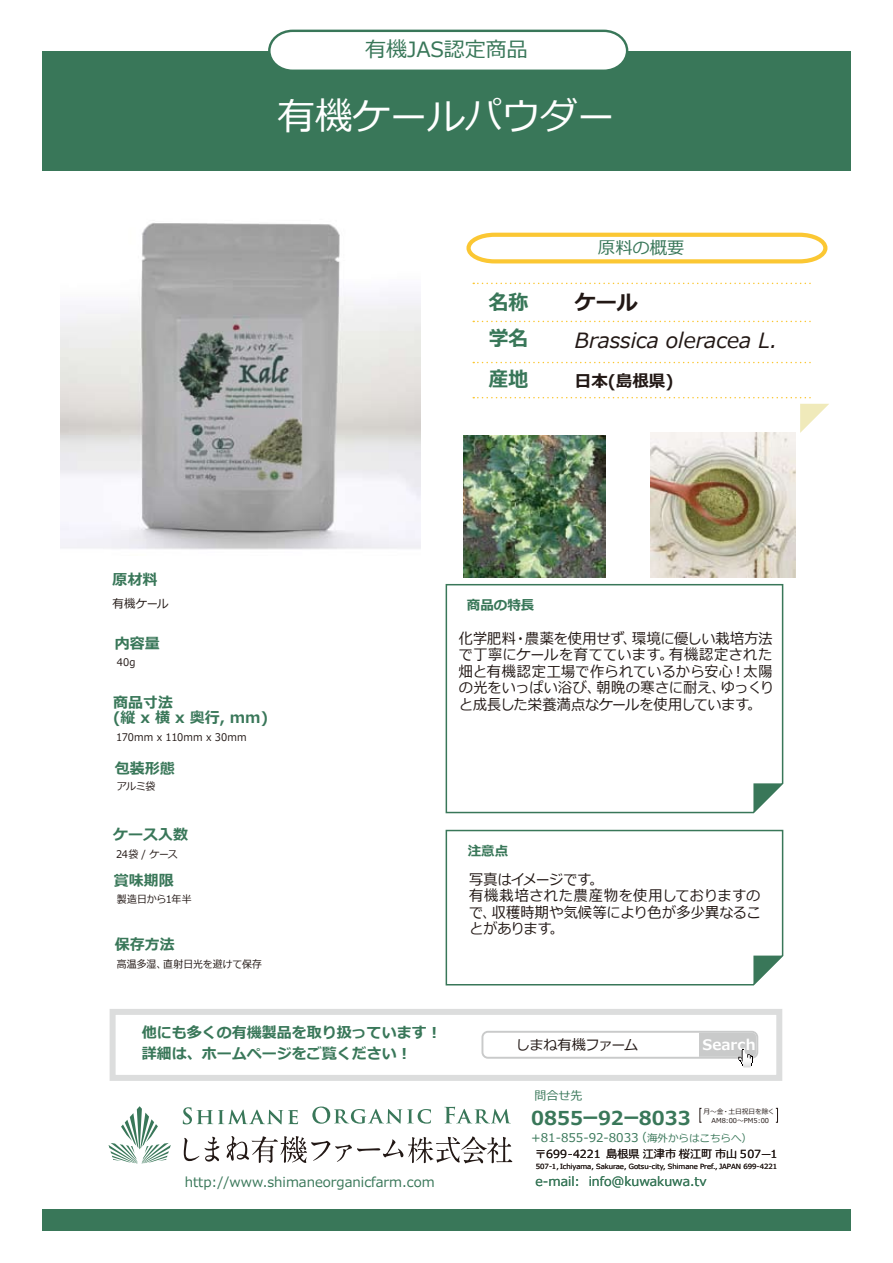
<style>
.page{position:relative;width:893px;height:1263px;background:#fff}
.page>*{position:absolute;margin:0;border:0;box-sizing:border-box;transform-origin:0 0}
.t1{font:37.5px "Meiryo";color:#fff}
.t2{font:italic 21px "Meiryo";color:#221815}
.t3{font:21px "Meiryo";color:#397759}
.t4{font:700 21px/35.7px "Meiryo";color:#397759;scale:.95 1}
.t5{font:700 21px "Meiryo";color:#221815}
.t6{font:700 19.2px "Meiryo";color:#397759}
.t7{font:17.25px "Meiryo";color:#397759}
.t8{font:700 16.5px "Meiryo";color:#221815}
.t9{font:15px/16.5px "Meiryo";letter-spacing:.005em;color:#221815;text-align:justify;scale:.94 1}
.t10{font:700 15px/20.9px "Meiryo";color:#397759}
.t11{font:700 14.55px "Meiryo";letter-spacing:.01em;color:#fff}
.t12{font:14.1px "Meiryo";letter-spacing:-.045em;color:#221815}
.t13{font:13.5px "Meiryo";color:#397759}
.t14{font:700 13.5px "Meiryo";color:#397759}
.t15{font:12.75px "Meiryo";color:#397759}
.t16{font:12px "Meiryo";color:#397759}
.t17{font:12px "Meiryo";letter-spacing:-.01em;color:#221815;scale:.94 1}
.t18{font:11.1px "Meiryo";color:#221815}
.t19{font:10.5px "Meiryo";letter-spacing:-.005em;color:#221815;scale:.94 1}
.t20{font:7.05px "Meiryo";color:#221815}
.t21{font:6.75px/9px "Meiryo";color:#221815;text-align:center}
.s1{font-size:10.5px}
</style>
<div class="page">
<svg style="left:800px;top:404px;width:29px;height:29px"></svg>
<svg style="left:445px;top:583px;width:339px;height:231px"></svg>
<svg style="left:753px;top:783px;width:29px;height:29px"></svg>
<svg style="left:445px;top:829px;width:339px;height:157px"></svg>
<svg style="left:753px;top:955px;width:29px;height:30px"></svg>
<div style="left:43px;top:51px;width:807px;height:119px;background:#397759"></div>
<div style="left:43px;top:1209px;width:807px;height:22px;background:#397759"></div>
<svg style="left:268px;top:29px;width:361px;height:41px"></svg>
<svg style="left:466px;top:232px;width:362px;height:32px"></svg>
<div style="left:110px;top:1009px;width:672px;height:72px;border:6px solid #dcdddd"></div>
<svg style="left:481px;top:1031px;width:277px;height:36px"></svg>
<svg style="left:700px;top:1108px;width:2px;height:14px"></svg>
<div style="left:775px;top:1108px;width:3px;height:14px;border:1px solid #221815"></div>
<svg style="left:473px;top:321px;width:338px;height:1px"></svg>
<svg style="left:473px;top:283px;width:338px;height:1px"></svg>
<svg style="left:473px;top:362px;width:338px;height:1px"></svg>
<svg style="left:473px;top:397px;width:338px;height:1px"></svg>
<svg style="left:108px;top:1106px;width:63px;height:57px"></svg>
<svg style="left:183px;top:1107px;width:115px;height:17px"></svg>
<svg style="left:312px;top:1106px;width:119px;height:18px"></svg>
<svg style="left:444px;top:1107px;width:66px;height:16px"></svg>
<svg style="left:184px;top:1137px;width:35px;height:24px"></svg>
<svg style="left:227px;top:1136px;width:285px;height:27px"></svg>
<img style="left:60px;top:223px;width:360px;height:327px">
<img style="left:463px;top:435px;width:143px;height:143px">
<img style="left:651px;top:433px;width:144px;height:144px">
<h2 class="t3" style="left:365px;top:35px;width:164px">有機JAS認定商品</h2>
<h1 class="t1" style="left:277px;top:90px;width:339px">有機ケールパウダー</h1>
<h2 class="t4" style="left:489px;top:286px;width:43px">名称学名</h2>
<h2 class="t4" style="left:489px;top:363px;width:43px">産地</h2>
<p class="t7" style="left:598px;top:236px;width:88px">原料の概要</p>
<h2 class="t5" style="left:575px;top:288px;width:64px">ケール</h2>
<h2 class="t2" style="left:575px;top:326px;width:204px">Brassica oleracea L.</h2>
<p class="t8" style="left:575px;top:369px;width:100px">日本(島根県)</p>
<p class="t10" style="left:112px;top:570px;width:46px">原材料</p>
<p class="t17" style="left:112px;top:595px;width:61px">有機ケール</p>
<p class="t10" style="left:115px;top:634px;width:46px">内容量</p>
<p class="t19" style="left:117px;top:655px;width:21px">40g</p>
<p class="t10" style="left:113px;top:696px;width:156px;line-height:15px">商品寸法<br>(縦 x 横 x 奥行, mm)</p>
<p class="t19" style="left:116px;top:729px;width:140px">170mm x 110mm x 30mm</p>
<p class="t10" style="left:115px;top:759px;width:61px">包装形態</p>
<p class="t19" style="left:117px;top:779px;width:43px">アルミ袋</p>
<p class="t10" style="left:113px;top:825px;width:76px">ケース入数</p>
<p class="t19" style="left:116px;top:846px;width:67px">24袋 / ケース</p>
<p class="t10" style="left:114px;top:870px;width:61px">賞味期限</p>
<p class="t19" style="left:117px;top:892px;width:81px">製造日から1年半</p>
<p class="t10" style="left:115px;top:934px;width:61px">保存方法</p>
<p class="t19" style="left:117px;top:957px;width:156px">高温多湿、直射日光を避けて保存</p>
<p class="t10" style="left:142px;top:1023px;width:301px">他にも多くの有機製品を取り扱っています︕詳細は、ホームページをご覧ください︕</p>
<p class="t13" style="left:185px;top:1172px;width:251px">http://www.shimaneorganicfarm.com</p>
<p class="t14" style="left:467px;top:596px;width:69px">商品の特長</p>
<p class="t9" style="left:459px;top:631px;width:337px">化学肥料・農薬を使用せず、環境に優しい栽培方法で丁寧にケールを育てています。有機認定された畑と有機認定工場で作られているから安心︕太陽の光をいっぱい浴び、朝晩の寒さに耐え、ゆっくりと成長した栄養満点なケールを使用しています。</p>
<p class="t14" style="left:468px;top:841px;width:42px">注意点</p>
<p class="t9" style="left:469px;top:872px;width:311px;text-align:left">写真はイメージです。<br>有機栽培された農産物を使用しておりますので、収穫時期や気候等により色が多少異なることがあります。</p>
<p class="t12" style="left:516px;top:1035px;width:124px">しまね有機ファーム</p>
<p class="t16" style="left:534px;top:1087px;width:49px">問合せ先</p>
<p class="t11" style="left:702px;top:1035px;width:55px">Search</p>
<p class="t21" style="left:703px;top:1107px;width:73px">月～金・土日祝日を除く<br>AM8:00～PM5:00</p>
<p class="t6" style="left:531px;top:1104px;width:161px">0855-92-8033</p>
<p class="t16" style="left:531px;top:1129px;width:222px">+81-855-92-8033（<span class="s1">海外からはこちらへ）</span></p>
<p class="t18" style="left:535px;top:1146px;width:244px">〒699-4221　島根県江津市桜江町市山 507-1</p>
<p class="t20" style="left:536px;top:1162px;width:243px">507-1, Ichiyama, Sakurae, Gotsu-city, Shimane Pref., JAPAN 699-4221</p>
<p class="t15" style="left:535px;top:1172px;width:172px">e-mail: info@kuwakuwa.tv</p>
</div>
